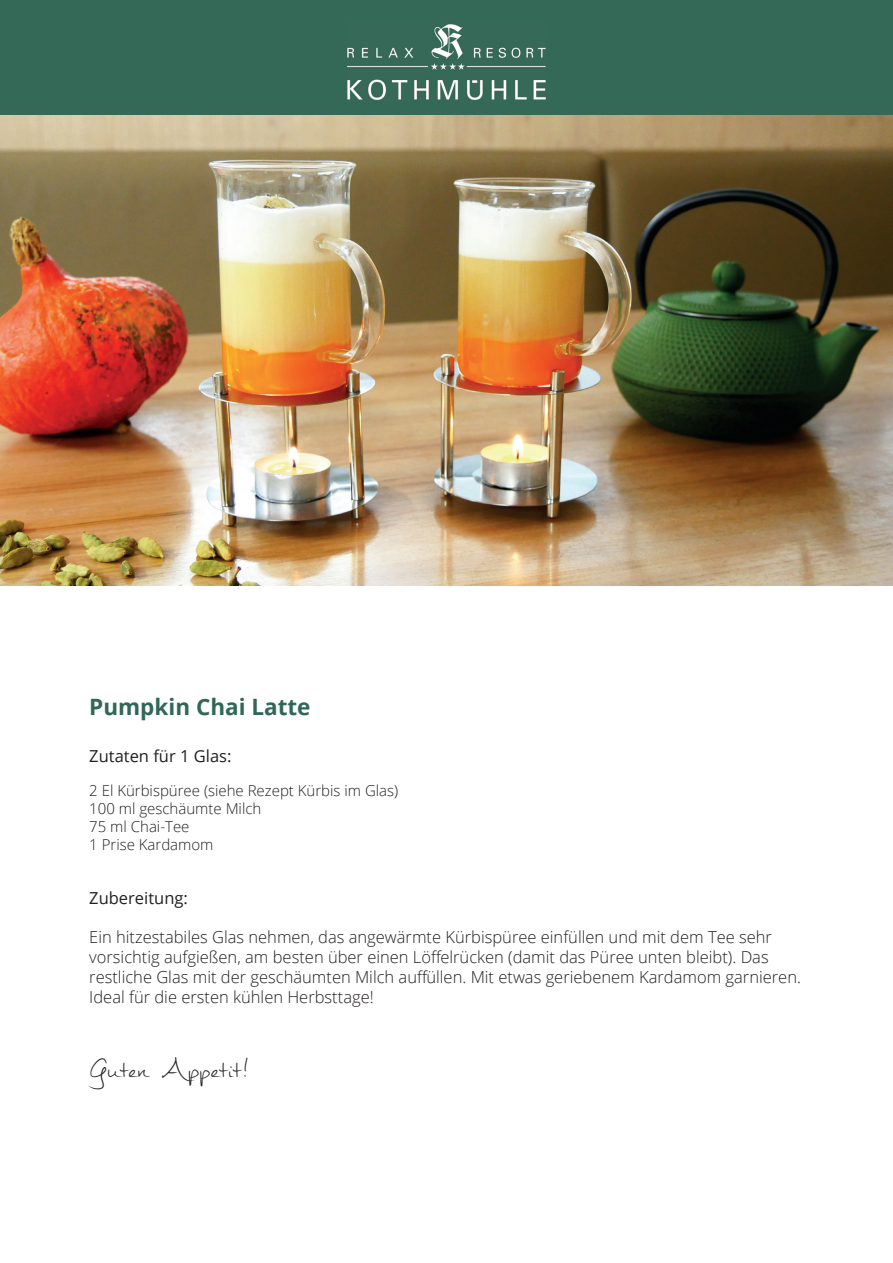
<style>
.page{position:relative;width:893px;height:1263px;background:#fff}
.page>*{position:absolute;margin:0;border:0;box-sizing:border-box;transform-origin:0 0}
.t1{font:45px "Mathilde";color:#231f20}
.t2{font:700 22.5px "Open Sans";color:#306756}
.t3{font:300 16.5px/19.8px "Open Sans";color:#231f20}
.t4{font:16.5px "Open Sans";color:#231f20}
.t5{font:300 15px/18px "Open Sans";color:#231f20}
</style>
<div class="page">
<div style="left:0;top:0;width:893px;height:116px;background:#356957"></div>
<img style="left:347px;top:24px;width:199px;height:76px">
<img style="left:0;top:116px;width:893px;height:469px">
<h2 class="t2" style="left:89px;top:691px;width:223px">Pumpkin Chai Latte</h2>
<p class="t4" style="left:89px;top:744px;width:144px">Zutaten für 1 Glas:</p>
<p class="t5" style="left:89px;top:781px;width:310px">2 El Kürbispüree (siehe Rezept Kürbis im Glas)<br>100 ml geschäumte Milch<br>75 ml Chai-Tee<br>1 Prise Kardamom</p>
<p class="t4" style="left:89px;top:886px;width:100px">Zubereitung:</p>
<p class="t3" style="left:89px;top:927px;width:713px">Ein hitzestabiles Glas nehmen, das angewärmte Kürbispüree einfüllen und mit dem Tee sehr vorsichtig aufgießen, am besten über einen Löffelrücken (damit das Püree unten bleibt). Das restliche Glas mit der geschäumten Milch auffüllen. Mit etwas geriebenem Kardamom garnieren.<br>Ideal für die ersten kühlen Herbsttage!</p>
<h1 class="t1" style="left:89px;top:1035px;width:161px">Guten Appetit!</h1>
</div>
